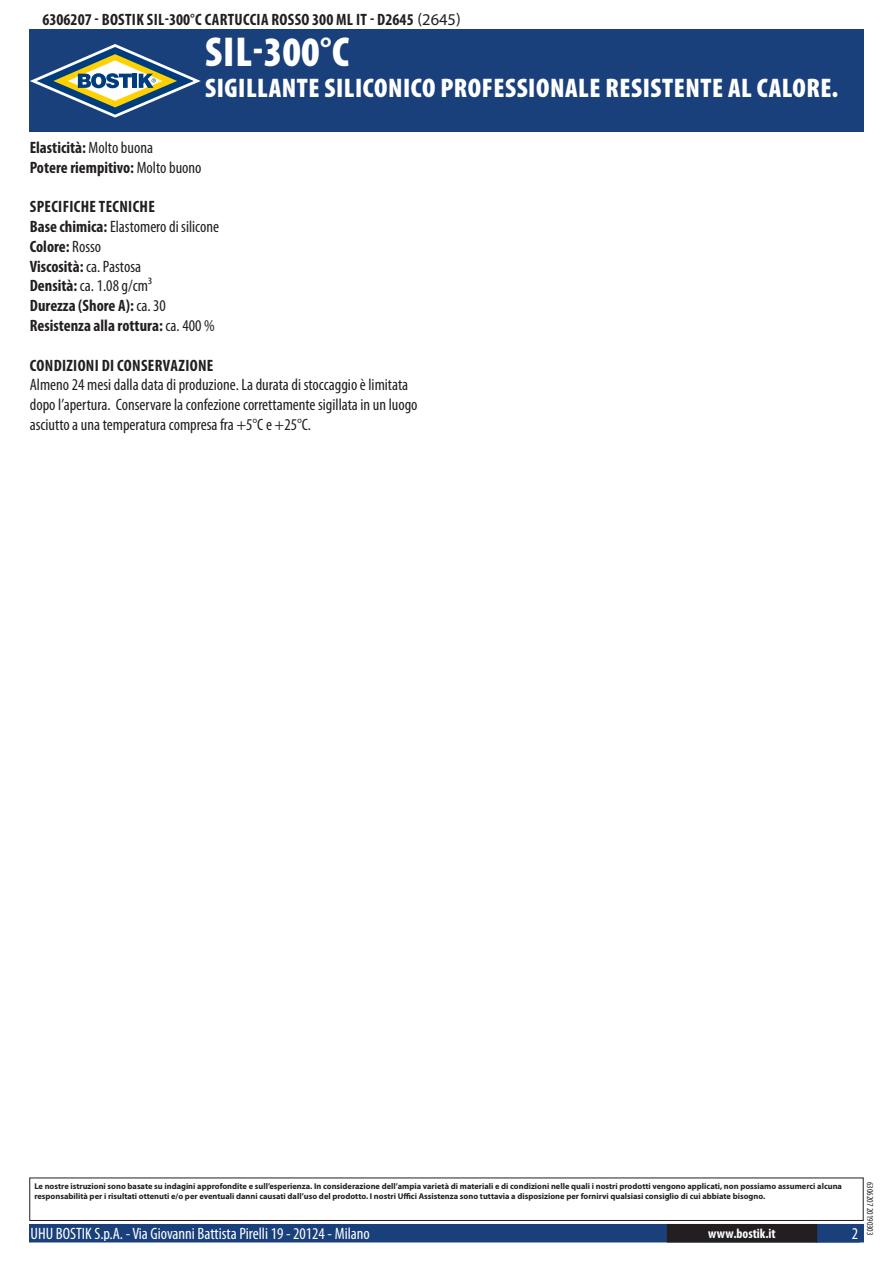
<style>
.page{position:relative;width:893px;height:1263px;background:#fff}
.page>*{position:absolute;margin:0;border:0;box-sizing:border-box;transform-origin:0 0}
.t1{font:900 condensed 42px "Myriad Pro";color:#fff}
.t2{font:900 condensed 27px "Myriad Pro";letter-spacing:.02em;color:#fff}
.t3{font:700 condensed 16.5px/19.8px "Myriad Pro";letter-spacing:.02em;color:#231f20}
.t4{font:condensed 16.5px/19.8px "Myriad Pro";color:#231f20}
.t5{font:condensed 16.5px "Myriad Pro";color:#fff}
.t6{font:700 condensed 13.5px "Myriad Pro";color:#fff}
.t7{font:condensed 9px "Myriad Pro";color:#231f20}
.t8{font:700 8.4px/10.1px "Myriad Pro";color:#231f20}
.s1{font-weight:400;font-stretch:normal}
.s2{font-weight:400}
</style>
<div class="page">
<div style="left:30px;top:1225px;width:833px;height:17px;background:#19407a"></div>
<div style="left:29px;top:1224px;width:835px;height:18px;border:2px solid #19407a"></div>
<div style="left:816px;top:1224px;width:44px;height:18px;border:2px solid #19407a"></div>
<div style="left:668px;top:1225px;width:148px;height:17px;background:#231f20"></div>
<div style="left:667px;top:1224px;width:150px;height:18px;border:2px solid #231f20"></div>
<div style="left:29px;top:1177px;width:835px;height:44px;border:1px solid #231f20"></div>
<div style="left:30px;top:30px;width:834px;height:102px;background:#19407a"></div>
<svg style="left:30px;top:44px;width:171px;height:74px"></svg>
<h3 class="t3" style="left:43px;top:9px;width:420px">6306207 - Bostik SI L-300°C Cartuccia Rosso 300 ml IT - D2645 <span class="s1">(2645)</span></h3>
<h1 class="t1" style="left:205px;top:25px;width:145px">SIL-300°C</h1>
<h2 class="t2" style="left:205px;top:70px;width:635px">SIGILLANTE SILICONICO PROFESSIONALE RESISTENTE AL CALORE.</h2>
<h3 class="t3" style="left:30px;top:137px;width:173px">Elasticità: <span class="s2">Molto buona<br></span>Potere riempitivo: <span class="s2">Molto buono</span></h3>
<h3 class="t3" style="left:30px;top:196px;width:191px">Specifiche tecniche<br>Base chimica: <span class="s2">Elastomero di silicone<br></span>Colore: <span class="s2">Rosso<br></span>Viscosità: <span class="s2">ca. Pastosa<br></span>Densità: <span class="s2">ca. 1.08 g/cm³<br></span>Durezza (Shore A): <span class="s2">ca. 30<br></span>Resistenza alla rottura: <span class="s2">ca. 400 %</span></h3>
<h3 class="t3" style="left:30px;top:355px;width:185px">Condizioni di conservazione</h3>
<h3 class="t4" style="left:30px;top:375px;width:389px">Almeno 24 mesi dalla data di produzione. La durata di stoccaggio è limitata dopo l’apertura. Conservare la confezione correttamente sigillata in un luogo asciutto a una temperatura compresa fra +5°C e +25°C.</h3>
<p class="t8" style="left:34px;top:1181px;width:809px">Le nostre istruzioni sono basate su indagini approfondite e sull’esperienza. In considerazione dell’ampia varietà di materiali e di condizioni nelle quali i nostri prodotti vengono applicati, non possiamo assumerci alcuna responsabilità per i risultati ottenuti e/o per eventuali danni causati dall’uso del prodotto. I nostri Uffici Assistenza sono tuttavia a disposizione per fornirvi qualsiasi consiglio di cui abbiate bisogno.</p>
<h3 class="t5" style="left:31px;top:1224px;width:341px">UHU BOSTIK S.p.A. - Via Giovanni Battista Pirelli 19 - 20124 - Milano</h3>
<h3 class="t6" style="left:708px;top:1225px;width:69px">www.bostik.it</h3>
<h3 class="t5" style="left:852px;top:1224px;width:8px">2</h3>
<p class="t7" style="left:875px;top:1182px;width:55px;rotate:90deg">6306207 20190303</p>
</div>
